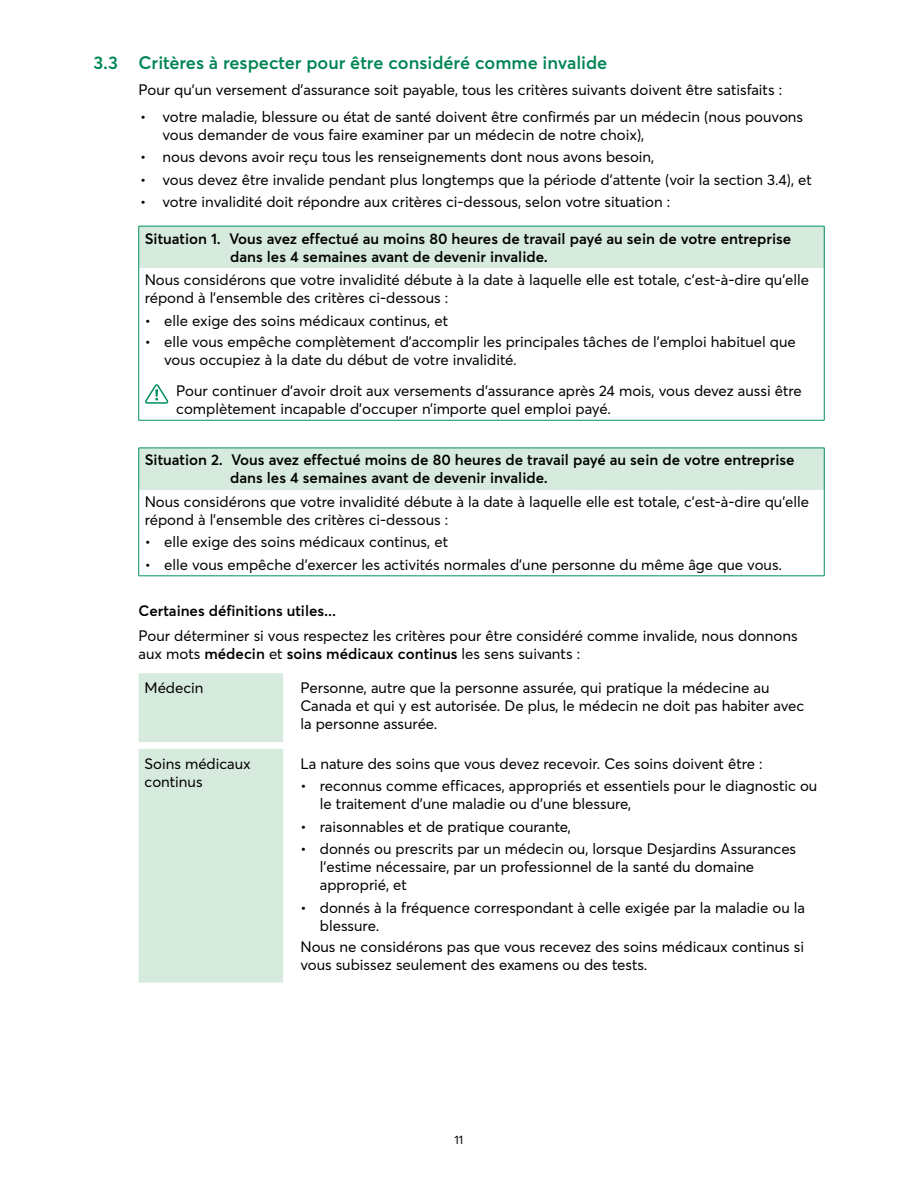
<style>
.page{position:relative;width:918px;height:1188px;background:#fff}
.page>*{position:absolute;margin:0;border:0;box-sizing:border-box;transform-origin:0 0}
.t1{font:600 18px "Desjardins Sans";color:#008553}
.t2{font:15px/18px "Desjardins Sans";color:#000}
.t3{font:600 15px/18px "Desjardins Sans";color:#000}
.t4{font:12px "Desjardins Sans";color:#000}
.s1{font-weight:600}
</style>
<div class="page">
<div style="left:139px;top:226px;width:685px;height:42px;background:#d6eade"></div>
<hr style="left:138px;top:226px;width:1px;height:42px;background:#00905f">
<hr style="left:139px;top:226px;width:685px;height:1px;background:#00905f">
<hr style="left:824px;top:226px;width:1px;height:42px;background:#00905f">
<hr style="left:138px;top:268px;width:1px;height:152px;background:#00905f">
<hr style="left:824px;top:268px;width:1px;height:152px;background:#00905f">
<hr style="left:139px;top:420px;width:685px;height:1px;background:#00905f">
<svg style="left:145px;top:384px;width:24px;height:20px"></svg>
<div style="left:139px;top:448px;width:685px;height:41px;background:#d6eade"></div>
<hr style="left:138px;top:448px;width:1px;height:41px;background:#00905f">
<hr style="left:139px;top:448px;width:685px;height:1px;background:#00905f">
<hr style="left:824px;top:448px;width:1px;height:41px;background:#00905f">
<hr style="left:138px;top:489px;width:1px;height:87px;background:#00905f">
<hr style="left:824px;top:489px;width:1px;height:87px;background:#00905f">
<hr style="left:139px;top:576px;width:685px;height:1px;background:#00905f">
<div style="left:139px;top:673px;width:144px;height:310px;background:#d6eade"></div>
<p class="t1" style="left:94px;top:51px;width:515px">3.3 Critères à respecter pour être considéré comme invalide</p>
<p class="t2" style="left:139px;top:81px;width:645px">Pour qu’un versement d’assurance soit payable, tous les critères suivants doivent être satisfaits :</p>
<p class="t2" style="left:163px;top:108px;width:642px;text-indent:-22px">• votre maladie, blessure ou état de santé doivent être confirmés par un médecin (nous pouvons vous demander de vous faire examiner par un médecin de notre choix),</p>
<p class="t2" style="left:140px;top:148px;width:516px">• nous devons avoir reçu tous les renseignements dont nous avons besoin,</p>
<p class="t2" style="left:140px;top:171px;width:673px">• vous devez être invalide pendant plus longtemps que la période d'attente (voir la section 3.4), et</p>
<p class="t2" style="left:140px;top:193px;width:532px">• votre invalidité doit répondre aux critères ci-dessous, selon votre situation :</p>
<p class="t3" style="left:230px;top:229px;width:563px;text-indent:-86px">Situation 1. Vous avez effectué au moins 80 heures de travail payé au sein de votre entreprise dans les 4 semaines avant de devenir invalide.</p>
<p class="t2" style="left:145px;top:271px;width:666px">Nous considérons que votre invalidité débute à la date à laquelle elle est totale, c’est-à-dire qu’elle répond à l’ensemble des critères ci-dessous :</p>
<p class="t2" style="left:145px;top:311px;width:305px">• elle exige des soins médicaux continus, et</p>
<p class="t2" style="left:164px;top:332px;width:633px;text-indent:-20px">• elle vous empêche complètement d’accomplir les principales tâches de l'emploi habituel que vous occupiez à la date du début de votre invalidité.</p>
<p class="t2" style="left:176px;top:382px;width:627px">Pour continuer d’avoir droit aux versements d’assurance après 24 mois, vous devez aussi être complètement incapable d'occuper n’importe quel emploi payé.</p>
<p class="t3" style="left:230px;top:451px;width:566px;text-indent:-86px">Situation 2. Vous avez effectué moins de 80 heures de travail payé au sein de votre entreprise dans les 4 semaines avant de devenir invalide.</p>
<p class="t2" style="left:145px;top:493px;width:666px">Nous considérons que votre invalidité débute à la date à laquelle elle est totale, c’est-à-dire qu’elle répond à l’ensemble des critères ci-dessous :</p>
<p class="t2" style="left:145px;top:533px;width:305px">• elle exige des soins médicaux continus, et</p>
<p class="t2" style="left:145px;top:555px;width:639px">• elle vous empêche d’exercer les activités normales d’une personne du même âge que vous.</p>
<p class="t3" style="left:139px;top:602px;width:199px">Certaines définitions utiles...</p>
<p class="t2" style="left:139px;top:626px;width:661px">Pour déterminer si vous respectez les critères pour être considéré comme invalide, nous donnons aux mots <span class="s1">médecin</span> et <span class="s1">soins médicaux continus</span> les sens suivants :</p>
<p class="t2" style="left:145px;top:679px;width:61px">Médecin</p>
<p class="t2" style="left:300px;top:679px;width:505px">Personne, autre que la personne assurée, qui pratique la médecine au<br>Canada et qui y est autorisée. De plus, le médecin ne doit pas habiter avec la personne assurée.</p>
<p class="t2" style="left:145px;top:755px;width:108px">Soins médicaux continus</p>
<p class="t2" style="left:300px;top:755px;width:464px">La nature des soins que vous devez recevoir. Ces soins doivent être :</p>
<p class="t2" style="left:320px;top:777px;width:499px;text-indent:-20px">• reconnus comme efficaces, appropriés et essentiels pour le diagnostic ou le traitement d’une maladie ou d’une blessure,</p>
<p class="t2" style="left:300px;top:817px;width:272px">• raisonnables et de pratique courante,</p>
<p class="t2" style="left:320px;top:840px;width:478px;text-indent:-20px">• donnés ou prescrits par un médecin ou, lorsque Desjardins Assurances l’estime nécessaire, par un professionnel de la santé du domaine approprié, et</p>
<p class="t2" style="left:320px;top:898px;width:487px;text-indent:-20px">• donnés à la fréquence correspondant à celle exigée par la maladie ou la blessure.</p>
<p class="t2" style="left:300px;top:938px;width:505px">Nous ne considérons pas que vous recevez des soins médicaux continus si vous subissez seulement des examens ou des tests.</p>
<p class="t4" style="left:455px;top:1132px;width:10px">11</p>
</div>
